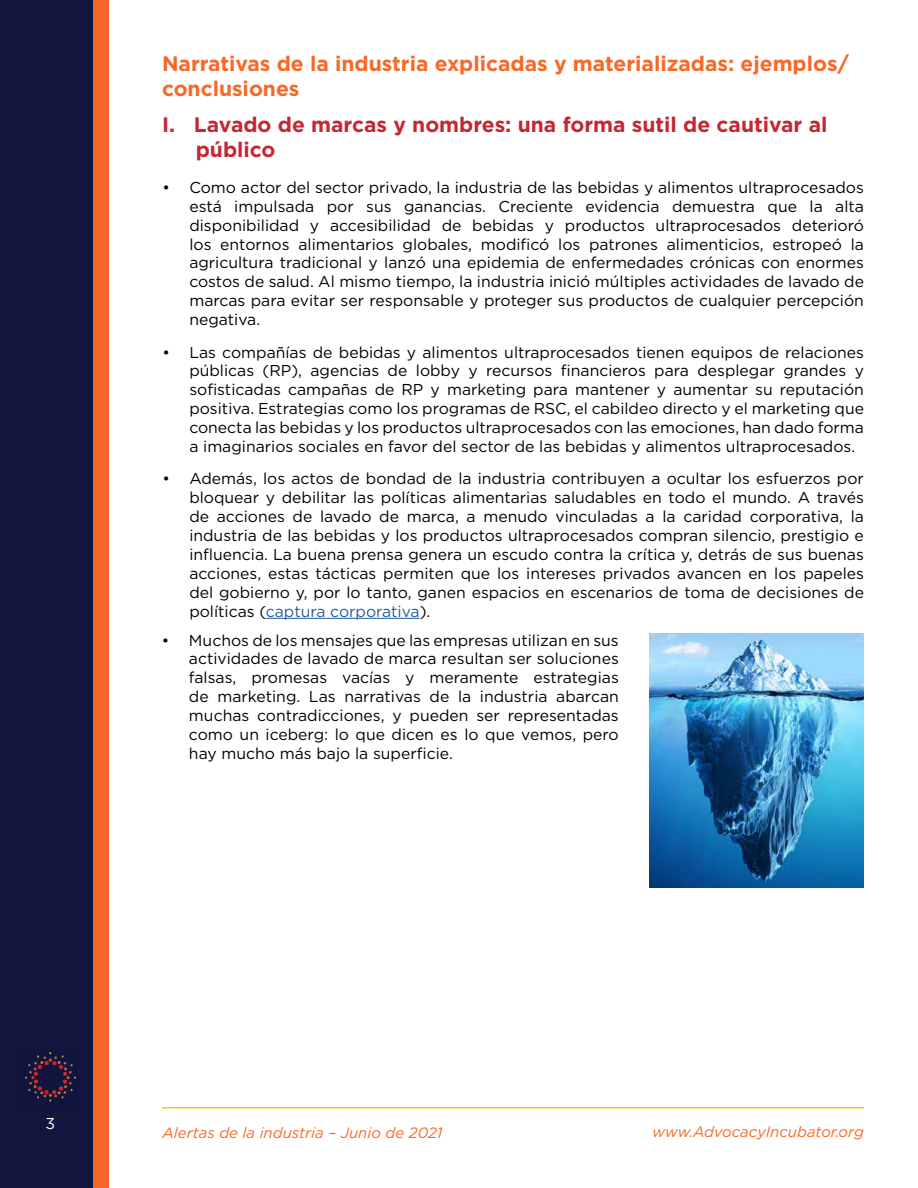
<style>
.page{position:relative;width:918px;height:1188px;background:#fff}
.page>*{position:absolute;margin:0;border:0;box-sizing:border-box;transform-origin:0 0}
.t1{font:700 21px/25.2px "Gotham";color:#f86827}
.t2{font:700 21px/25.2px "Gotham";color:#c52732}
.t3{font:15.75px/18.9px "Gotham";color:#000;text-align:justify}
.t4{font:15.75px "Gotham";color:#fff}
.t5{font:italic 15px "Gotham";color:#f86827}
.s1{color:#215e9e}
</style>
<div class="page">
<div style="left:0;top:0;width:101px;height:1188px;background:#12153e"></div>
<div style="left:93px;top:0;width:16px;height:1188px;background:#f76628"></div>
<img style="left:25px;top:1053px;width:50px;height:49px">
<hr style="left:162px;top:1107px;width:702px;height:1px;background:#f8c515">
<hr style="left:266px;top:618px;width:154px;height:1px;background:#215e9e">
<img style="left:649px;top:633px;width:215px;height:255px">
<h1 class="t1" style="left:162px;top:51px;width:688px">Narrativas de la industria explicadas y materializadas: ejemplos/ conclusiones</h1>
<h1 class="t2" style="left:196px;top:112px;width:633px;text-indent:-34px">I. Lavado de marcas y nombres: una forma sutil de cautivar al público</h1>
<p class="t3" style="left:189px;top:177px;width:676px;text-indent:-27px">• Como actor del sector privado, la industria de las bebidas y alimentos ultraprocesados está impulsada por sus ganancias. Creciente evidencia demuestra que la alta disponibilidad y accesibilidad de bebidas y productos ultraprocesados deterioró los entornos alimentarios globales, modificó los patrones alimenticios, estropeó la agricultura tradicional y lanzó una epidemia de enfermedades crónicas con enormes costos de salud. Al mismo tiempo, la industria inició múltiples actividades de lavado de marcas para evitar ser responsable y proteger sus productos de cualquier percepción negativa.</p>
<p class="t3" style="left:189px;top:342px;width:676px;text-indent:-27px">• Las compañías de bebidas y alimentos ultraprocesados tienen equipos de relaciones públicas (RP), agencias de lobby y recursos financieros para desplegar grandes y sofisticadas campañas de RP y marketing para mantener y aumentar su reputación positiva. Estrategias como los programas de RSC, el cabildeo directo y el marketing que conecta las bebidas y los productos ultraprocesados con las emociones, han dado forma a imaginarios sociales en favor del sector de las bebidas y alimentos ultraprocesados.</p>
<p class="t3" style="left:189px;top:469px;width:676px;text-indent:-27px">• Además, los actos de bondad de la industria contribuyen a ocultar los esfuerzos por bloquear y debilitar las políticas alimentarias saludables en todo el mundo. A través de acciones de lavado de marca, a menudo vinculadas a la caridad corporativa, la industria de las bebidas y los productos ultraprocesados compran silencio, prestigio e influencia. La buena prensa genera un escudo contra la crítica y, detrás de sus buenas acciones, estas tácticas permiten que los intereses privados avancen en los papeles del gobierno y, por lo tanto, ganen espacios en escenarios de toma de decisiones de políticas (<span class="s1">captura corporativa</span>).</p>
<p class="t3" style="left:189px;top:630px;width:431px;text-indent:-27px">• Muchos de los mensajes que las empresas utilizan en sus actividades de lavado de marca resultan ser soluciones falsas, promesas vacías y meramente estrategias de marketing. Las narrativas de la industria abarcan muchas contradicciones, y pueden ser representadas como un iceberg: lo que dicen es lo que vemos, pero hay mucho más bajo la superficie.</p>
<p class="t4" style="left:46px;top:1113px;width:25px">3 3</p>
<p class="t5" style="left:163px;top:1123px;width:282px">Alertas de la industria – Junio de 2021</p>
<p class="t5" style="left:653px;top:1122px;width:213px">www.AdvocacyIncubator.org</p>
</div>
